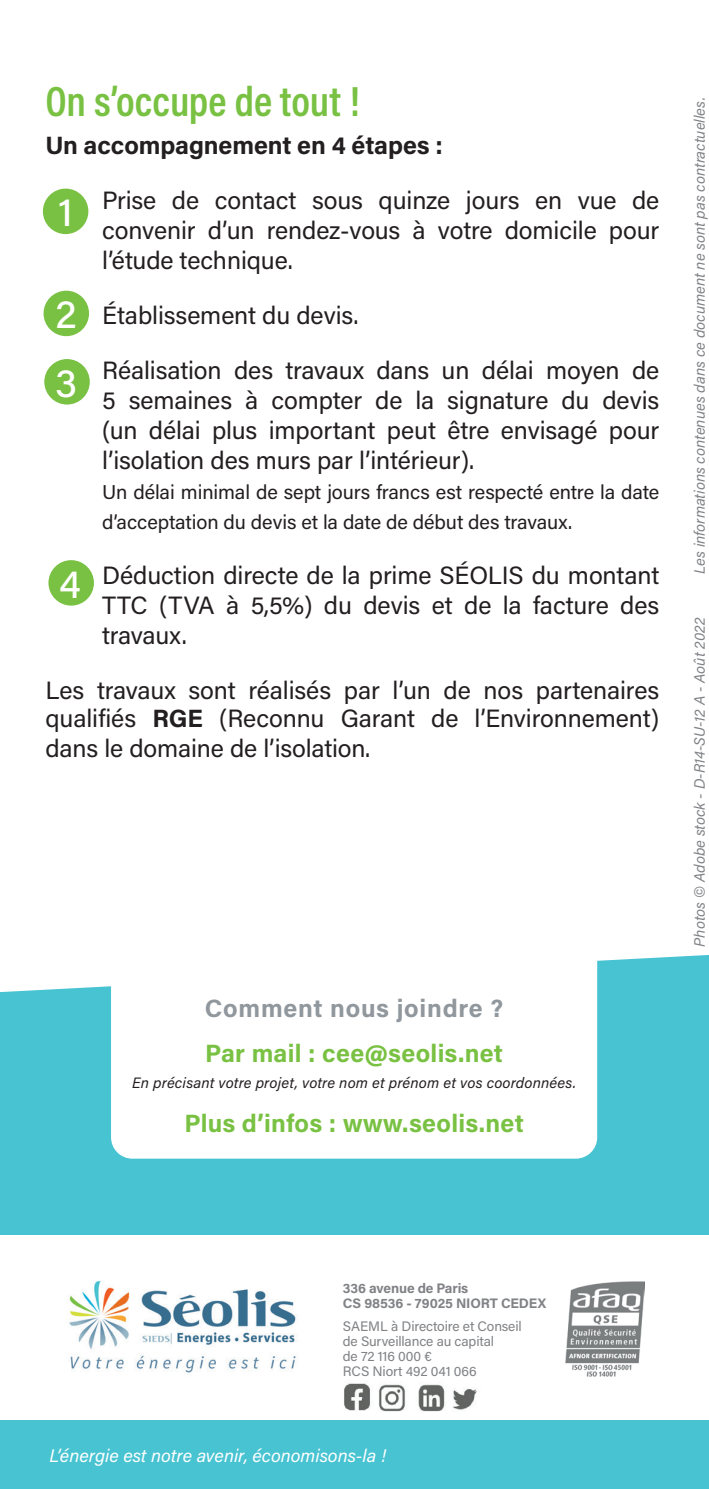
<style>
.page{position:relative;width:709px;height:1489px;background:#fff}
.page>*{position:absolute;margin:0;border:0;box-sizing:border-box;transform-origin:0 0}
.t1{font:600 42.5px "Acumin Pro Cond";color:#79c142}
.t2{font:500 40px/68.2px "Acumin Pro";color:#fff}
.t3{font:25px/30px "Acumin Pro";letter-spacing:-.005em;color:#231f20;text-align:justify}
.t4{font:700 25px "Acumin Pro";letter-spacing:.01em;color:#79c142}
.t5{font:700 25px "Acumin Pro";letter-spacing:-.005em;color:#231f20}
.t6{font:700 25px "Acumin Pro";letter-spacing:.03em;color:#90979d}
.t7{font:20px/30px "Acumin Pro";letter-spacing:-.005em;color:#231f20}
.t8{font:italic 18.25px "Acumin Pro";color:#fff}
.t9{font:italic 15px "Acumin Pro";color:#808285}
.t10{font:italic 15px "Acumin Pro";letter-spacing:.01em;color:#231f20}
.t11{font:13.75px/15px "Acumin Pro";letter-spacing:-.01em;color:#808285}
.t12{font:700 13.75px/15px "Acumin Pro";letter-spacing:-.01em;color:#808285}
.s1{font-weight:700}
</style>
<div class="page">
<div style="left:0;top:955px;width:709px;height:533px;background:#47c3d2"></div>
<div style="left:0;top:1235px;width:709px;height:184px;background:#fff"></div>
<img style="left:565px;top:1281px;width:79px;height:96px">
<img style="left:69px;top:1281px;width:229px;height:92px">
<div style="left:111px;top:849px;width:486px;height:309px;background:#fff;border-radius:21px"></div>
<div style="left:43px;top:189px;width:45px;height:45px;background:#79c142;border-radius:50%"></div>
<div style="left:44px;top:291px;width:45px;height:45px;background:#79c142;border-radius:50%"></div>
<div style="left:44px;top:359px;width:46px;height:45px;background:#79c142;border-radius:50%"></div>
<div style="left:48px;top:560px;width:46px;height:45px;background:#79c142;border-radius:50%"></div>
<img style="left:344px;top:1383px;width:62px;height:29px">
<img style="left:418px;top:1384px;width:59px;height:27px">
<h1 class="t1" style="left:45px;top:74px;width:315px">On s’occupe de tout !</h1>
<p class="t5" style="left:45px;top:127px;width:399px">Un accompagnement en 4 étapes :</p>
<p class="t3" style="left:102px;top:184px;width:558px">Prise de contact sous quinze jours en vue de convenir d’un rendez-vous à votre domicile pour l’étude technique.</p>
<p class="t3" style="left:102px;top:299px;width:258px">Établissement du devis.</p>
<p class="t3" style="left:102px;top:354px;width:558px">Réalisation des travaux dans un délai moyen de 5 semaines à compter de la signature du devis (un délai plus important peut être envisagé pour l’isolation des murs par l’intérieur).</p>
<p class="t7" style="left:102px;top:476px;width:558px">Un délai minimal de sept jours francs est respecté entre la date d’acceptation du devis et la date de début des travaux.</p>
<p class="t3" style="left:102px;top:559px;width:558px">Déduction directe de la prime SÉOLIS du montant TTC (TVA à 5,5%) du devis et de la facture des travaux.</p>
<p class="t3" style="left:45px;top:675px;width:615px;line-height:27.5px">Les travaux sont réalisés par l’un de nos partenaires qualifiés <span class="s1">RGE</span> (Reconnu Garant de l’Environnement)</p>
<p class="t3" style="left:45px;top:732px;width:326px">dans le domaine de l’isolation.</p>
<h2 class="t2" style="left:58px;top:176px;width:16px">1</h2>
<h2 class="t2" style="left:55px;top:278px;width:24px">2<br>3</h2>
<h2 class="t2" style="left:59px;top:548px;width:23px">4</h2>
<p class="t6" style="left:205px;top:990px;width:300px">Comment nous joindre ?</p>
<p class="t4" style="left:205px;top:1036px;width:299px">Par mail : cee@seolis.net</p>
<p class="t10" style="left:132px;top:1072px;width:445px">En précisant votre projet, votre nom et prénom et vos coordonnées.</p>
<p class="t4" style="left:184px;top:1105px;width:341px">Plus d’infos : www.seolis.net</p>
<p class="t9" style="left:689px;top:573px;width:477px;rotate:-90deg">Les informations contenues dans ce document ne sont pas contractuelles.</p>
<p class="t9" style="left:689px;top:946px;width:331px;rotate:-90deg">Photos © Adobe stock - D-R14-SU-12 A - Août 2022</p>
<p class="t12" style="left:343px;top:1280px;width:205px">336 avenue de Paris<br>CS 98536 - 79025 NIORT CEDEX</p>
<p class="t11" style="left:343px;top:1318px;width:180px">SAEML à Directoire et Conseil de Surveillance au capital<br>de 72 116 000 €<br>RCS Niort 492 041 066</p>
<p class="t8" style="left:50px;top:1442px;width:338px">L’énergie est notre avenir, économisons-la !</p>
</div>
